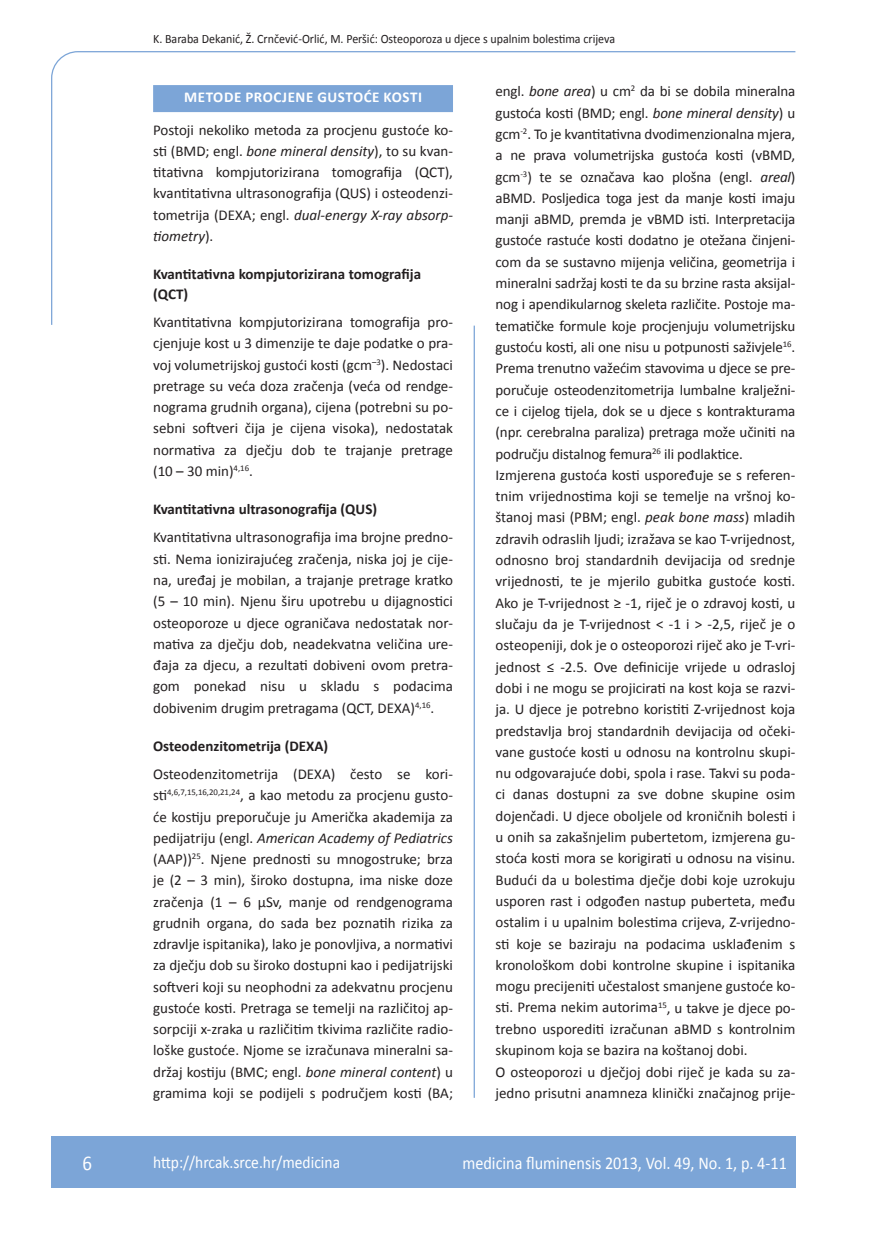
<style>
.page{position:relative;width:872px;height:1234px;background:#fff}
.page>*{position:absolute;margin:0;border:0;box-sizing:border-box;transform-origin:0 0}
.t1{font:21px "Calibri";color:#fff;scale:.9 1}
.t2{font:18px "Calibri";color:#fff;scale:.9 1}
.t3{font:17.25px "Calibri";color:#fff;scale:.9 1}
.t4{font:15px/21.3px "Calibri";color:#231f20;text-align:justify}
.t5{font:700 15px/19.8px "Calibri";color:#231f20}
.t6{font:700 15px "Calibri";letter-spacing:.04em;color:#fff}
.t7{font:12.75px "Calibri";color:#231f20;scale:.94 1}
.s1{font-style:italic}
</style>
<div class="page">
<svg style="left:51px;top:51px;width:745px;height:274px"></svg>
<hr style="left:473px;top:325px;width:2px;height:772px;background:#7ca5d7">
<div style="left:51px;top:1135px;width:744px;height:51px;background:#7ca5d7"></div>
<div style="left:153px;top:85px;width:300px;height:27px;background:#7ca5d7"></div>
<p class="t7" style="left:153px;top:30px;width:493px">K. Baraba Dekanić, Ž. Crnčević-Orlić, M. Peršić: Osteoporoza u djece s upalnim bolestima crijeva</p>
<p class="t6" style="left:184px;top:88px;width:239px">METODE PROCJENE GUSTOĆE KOSTI</p>
<p class="t4" style="left:153px;top:118px;width:301px">Postoji nekoliko metoda za procjenu gustoće ko&shy;sti (BMD; engl. <span class="s1">bone mineral density</span>), to su kvan&shy;titativna kompjutorizirana tomografija (QCT), kvantitativna ultrasonografija (QUS) i osteodenzi&shy;tometrija (DEXA; engl. <span class="s1">dual-energy X-ray absorp&shy;tiometry</span>).</p>
<p class="t5" style="left:153px;top:263px;width:269px">Kvantitativna kompjutorizirana tomografija (QCT)</p>
<p class="t4" style="left:153px;top:311px;width:301px">Kvantitativna kompjutorizirana tomografija pro&shy;cjenjuje kost u 3 dimenzije te daje podatke o pra&shy;voj volumetrijskoj gustoći kosti (gcm<sup>–3</sup>). Nedostaci pretrage su veća doza zračenja (veća od rendge&shy;nograma grudnih organa), cijena (potrebni su po&shy;sebni softveri čija je cijena visoka), nedostatak normativa za dječju dob te trajanje pretrage (10 – 30 min)<sup>4,16</sup>.</p>
<p class="t5" style="left:153px;top:498px;width:225px">Kvantitativna ultrasonografija (QUS)</p>
<p class="t4" style="left:153px;top:526px;width:301px">Kvantitativna ultrasonografija ima brojne predno&shy;sti. Nema ionizirajućeg zračenja, niska joj je cije&shy;na, uređaj je mobilan, a trajanje pretrage kratko (5 – 10 min). Njenu širu upotrebu u dijagnostici osteoporoze u djece ograničava nedostatak nor&shy;mativa za dječju dob, neadekvatna veličina ure&shy;đaja za djecu, a rezultati dobiveni ovom pretra&shy;gom ponekad nisu u skladu s podacima dobivenim drugim pretragama (QCT, DEXA)<sup>4,16</sup>.</p>
<p class="t5" style="left:153px;top:735px;width:176px">Osteodenzitometrija (DEXA)</p>
<p class="t4" style="left:153px;top:762px;width:301px">Osteodenzitometrija (DEXA) često se kori&shy;sti<sup>4,6,7,15,16,20,21,24</sup>, a kao metodu za procjenu gusto&shy;će kostiju preporučuje ju Američka akademija za pedijatriju (engl. <span class="s1">American Academy of Pediatrics </span>(AAP))<sup>25</sup>. Njene prednosti su mnogostruke; brza je (2 – 3 min), široko dostupna, ima niske doze zračenja (1 – 6 µSv, manje od rendgenograma grudnih organa, do sada bez poznatih rizika za zdravlje ispitanika), lako je ponovljiva, a normativi za dječju dob su široko dostupni kao i pedijatrijski softveri koji su neophodni za adekvatnu procjenu gustoće kosti. Pretraga se temelji na različitoj ap&shy;sorpciji x-zraka u različitim tkivima različite radio&shy;loške gustoće. Njome se izračunava mineralni sa&shy;držaj kostiju (BMC; engl. <span class="s1">bone mineral content</span>) u gramima koji se podijeli s područjem kosti (BA;</p>
<p class="t4" style="left:495px;top:80px;width:301px;text-align:left">engl. <span class="s1">bone area</span>) u cm<sup>2</sup> da bi se dobila mineralna gustoća kosti (BMD; engl. <span class="s1">bone mineral density</span>) u gcm<sup>-2</sup>. To je kvantitativna dvodimenzionalna mjera, a ne prava volumetrijska gustoća kosti (vBMD, gcm<sup>-3</sup>) te se označava kao plošna (engl. <span class="s1">areal</span>) aBMD. Posljedica toga jest da manje kosti imaju manji aBMD, premda je vBMD isti. Interpretacija gustoće rastuće kosti dodatno je otežana činjeni&shy;com da se sustavno mijenja veličina, geometrija i mineralni sadržaj kosti te da su brzine rasta aksijal&shy;nog i apendikularnog skeleta različite. Postoje ma&shy;tematičke formule koje procjenjuju volumetrijsku gustoću kosti, ali one nisu u potpunosti saživjele<sup>16</sup>.<br>Prema trenutno važećim stavovima u djece se pre&shy;poručuje osteodenzitometrija lumbalne kralježni&shy;ce i cijelog tijela, dok se u djece s kontrakturama (npr. cerebralna paraliza) pretraga može učiniti na području distalnog femura<sup>26</sup> ili podlaktice.<br>Izmjerena gustoća kosti uspoređuje se s referen&shy;tnim vrijednostima koji se temelje na vršnoj ko&shy;štanoj masi (PBM; engl. <span class="s1">peak bone mass</span>) mladih zdravih odraslih ljudi; izražava se kao T-vrijednost, odnosno broj standardnih devijacija od srednje vrijednosti, te je mjerilo gubitka gustoće kosti.<br>Ako je T-vrijednost ≥ -1, riječ je o zdravoj kosti, u slučaju da je T-vrijednost &lt; -1 i &gt; -2,5, riječ je o osteopeniji, dok je o osteoporozi riječ ako je T-vri&shy;jednost ≤ -2.5. Ove definicije vrijede u odrasloj dobi i ne mogu se projicirati na kost koja se razvi&shy;ja. U djece je potrebno koristiti Z-vrijednost koja predstavlja broj standardnih devijacija od očeki&shy;vane gustoće kosti u odnosu na kontrolnu skupi&shy;nu odgovarajuće dobi, spola i rase. Takvi su poda&shy;ci danas dostupni za sve dobne skupine osim dojenčadi. U djece oboljele od kroničnih bolesti i u onih sa zakašnjelim pubertetom, izmjerena gu&shy;stoća kosti mora se korigirati u odnosu na visinu.<br>Budući da u bolestima dječje dobi koje uzrokuju usporen rast i odgođen nastup puberteta, među ostalim i u upalnim bolestima crijeva, Z-vrijedno&shy;sti koje se baziraju na podacima usklađenim s kronološkom dobi kontrolne skupine i ispitanika mogu precijeniti učestalost smanjene gustoće ko&shy;sti. Prema nekim autorima<sup>15</sup>, u takve je djece po&shy;trebno usporediti izračunan aBMD s kontrolnim skupinom koja se bazira na koštanoj dobi.<br>O osteoporozi u dječjoj dobi riječ je kada su za&shy;jedno prisutni anamneza klinički značajnog prije-</p>
<h1 class="t1" style="left:82px;top:1149px;width:12px">6</h1>
<p class="t3" style="left:153px;top:1150px;width:209px">http://hrcak.srce.hr/medicina</p>
<p class="t2" style="left:462px;top:1151px;width:362px">medicina fluminensis 2013, Vol. 49, No. 1, p. 4-11</p>
</div>
